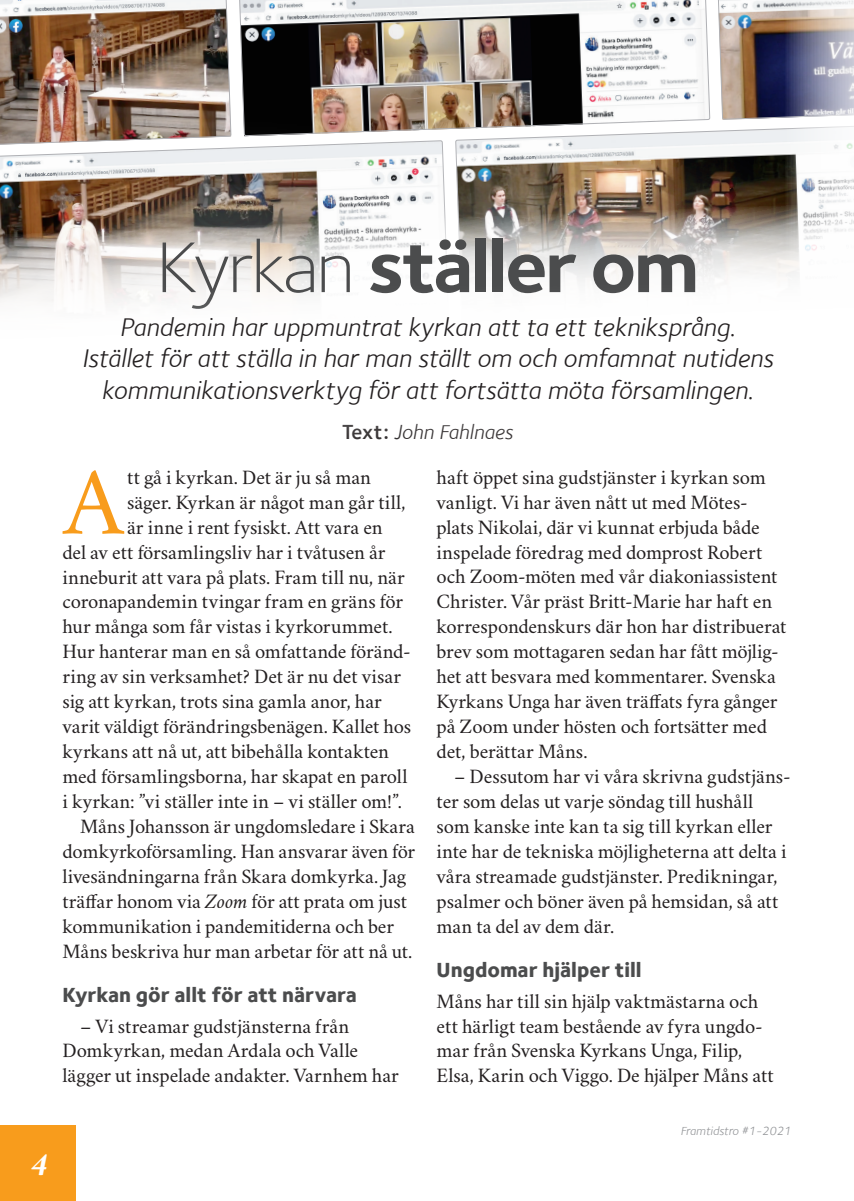
<style>
.page{position:relative;width:854px;height:1201px;background:#fff}
.page>*{position:absolute;margin:0;border:0;box-sizing:border-box;transform-origin:0 0}
.t1{font:97.83px "Crimson Svk 2.0";color:#f89c1c}
.t2{font:700 74.38px "Foundry Sterling";letter-spacing:-.04em;color:#4b4c4d;scale:1.08 1}
.t3{font:italic 700 33.25px "Crimson Svk 2.0";color:#fff}
.t4{font:italic 26.25px/31.5px "Foundry Sterling";color:#231f20;text-align:center}
.t5{font:800 21px "Foundry Sterling";color:#4b4c4d}
.t6{font:italic 21px "Foundry Sterling";color:#231f20}
.t7{font:20.65px/25px "Crimson Svk 2.0";color:#231f20}
.t8{font:italic 12.25px "Foundry Sterling";color:#939598}
.s1{font-weight:300}
.s2{font-weight:600;font-style:normal}
.s3{font-style:italic}
</style>
<div class="page">
<img style="left:239px;top:0;width:470px;height:100px">
<svg style="left:709px;top:0;width:76px;height:100px"></svg>
<img style="left:0;top:0;width:231px;height:182px">
<svg style="left:785px;top:0;width:68px;height:194px"></svg>
<svg style="left:0;top:194px;width:853px;height:108px"></svg>
<div style="left:0;top:1125px;width:75px;height:75px;background:#f89c1c"></div>
<div style="left:25px;top:100px;width:807px;height:343px;background:#fff;opacity:.45"></div>
<div style="left:32px;top:280px;width:792px;height:191px;background:#fff"></div>
<h3 class="t3" style="left:30px;top:1142px;width:17px">4</h3>
<h2 class="t2" style="left:155px;top:223px;width:505px"><span class="s1">Kyrkan</span> ställer om</h2>
<p class="t4" style="left:82px;top:311px;width:693px">Pandemin har uppmuntrat kyrkan att ta ett tekniksprång.<br>Istället för att ställa in har man ställt om och omfamnat nutidens kommunikationsverktyg för att fortsätta möta församlingen.</p>
<p class="t6" style="left:342px;top:419px;width:172px"><span class="s2">Text:</span> John Fahlnaes</p>
<h1 class="t1" style="left:64px;top:436px;width:61px">A</h1>
<p class="t7" style="left:127px;top:463px;width:245px">tt gå i kyrkan. Det är ju så man</p>
<p class="t7" style="left:127px;top:488px;width:280px">säger. Kyrkan är något man går till,</p>
<p class="t7" style="left:127px;top:513px;width:257px">är inne i rent fysiskt. Att vara en</p>
<p class="t7" style="left:62px;top:538px;width:324px">del av ett församlingsliv har i tvåtusen år</p>
<p class="t7" style="left:62px;top:563px;width:343px">inneburit att vara på plats. Fram till nu, när</p>
<p class="t7" style="left:62px;top:588px;width:342px">coronapandemin tvingar fram en gräns för</p>
<p class="t7" style="left:62px;top:613px;width:331px">hur många som får vistas i kyrkorummet.</p>
<p class="t7" style="left:62px;top:638px;width:349px">Hur hanterar man en så omfattande föränd-</p>
<p class="t7" style="left:62px;top:663px;width:340px">ring av sin verksamhet? Det är nu det visar</p>
<p class="t7" style="left:62px;top:688px;width:321px">sig att kyrkan, trots sina gamla anor, har</p>
<p class="t7" style="left:62px;top:712px;width:350px">varit väldigt förändringsbenägen. Kallet hos</p>
<p class="t7" style="left:62px;top:737px;width:328px">kyrkans att nå ut, att bibehålla kontakten</p>
<p class="t7" style="left:62px;top:762px;width:346px">med församlingsborna, har skapat en paroll</p>
<p class="t7" style="left:62px;top:787px;width:341px">i kyrkan: ”vi ställer inte in – vi ställer om!”.</p>
<p class="t7" style="left:80px;top:812px;width:336px">Måns Johansson är ungdomsledare i Skara</p>
<p class="t7" style="left:62px;top:837px;width:354px">domkyrkoförsamling. Han ansvarar även för</p>
<p class="t7" style="left:62px;top:862px;width:345px">livesändningarna från Skara domkyrka. Jag</p>
<p class="t7" style="left:62px;top:887px;width:346px">träffar honom via <span class="s3">Zoom</span> för att prata om just</p>
<p class="t7" style="left:62px;top:912px;width:333px">kommunikation i pandemitiderna och ber</p>
<p class="t7" style="left:62px;top:937px;width:351px">Måns beskriva hur man arbetar för att nå ut.</p>
<p class="t5" style="left:62px;top:982px;width:296px">Kyrkan gör allt för att närvara</p>
<p class="t7" style="left:62px;top:1012px;width:338px;text-indent:17px">– Vi streamar gudstjänsterna från<br>Domkyrkan, medan Ardala och Valle lägger ut inspelade andakter. Varnhem har</p>
<p class="t7" style="left:436px;top:463px;width:351px">haft öppet sina gudstjänster i kyrkan som vanligt. Vi har även nått ut med Mötes&shy;plats Nikolai, där vi kunnat erbjuda både inspelade föredrag med domprost Robert och Zoom-möten med vår diakoniassistent Christer. Vår präst Britt-Marie har haft en korrespondenskurs där hon har distribuerat brev som mottagaren sedan har fått möjlig&shy;het att besvara med kommentarer. Svenska Kyrkans Unga har även träffats fyra gånger på Zoom under hösten och fortsätter med det, berättar Måns.</p>
<p class="t7" style="left:436px;top:762px;width:355px;text-indent:17px">– Dessutom har vi våra skrivna gudstjäns&shy;ter som delas ut varje söndag till hushåll<br>som kanske inte kan ta sig till kyrkan eller inte har de tekniska möjligheterna att delta i våra streamade gudstjänster. Predikningar, psalmer och böner även på hemsidan, så att man ta del av dem där.</p>
<p class="t5" style="left:436px;top:957px;width:206px">Ungdomar hjälper till</p>
<p class="t7" style="left:436px;top:987px;width:338px">Måns har till sin hjälp vaktmästarna och ett härligt team bestående av fyra ungdo&shy;mar från Svenska Kyrkans Unga, Filip, Elsa, Karin och Viggo. De hjälper Måns att</p>
<p class="t8" style="left:680px;top:1123px;width:112px">Framtidstro #1-2021</p>
</div>
